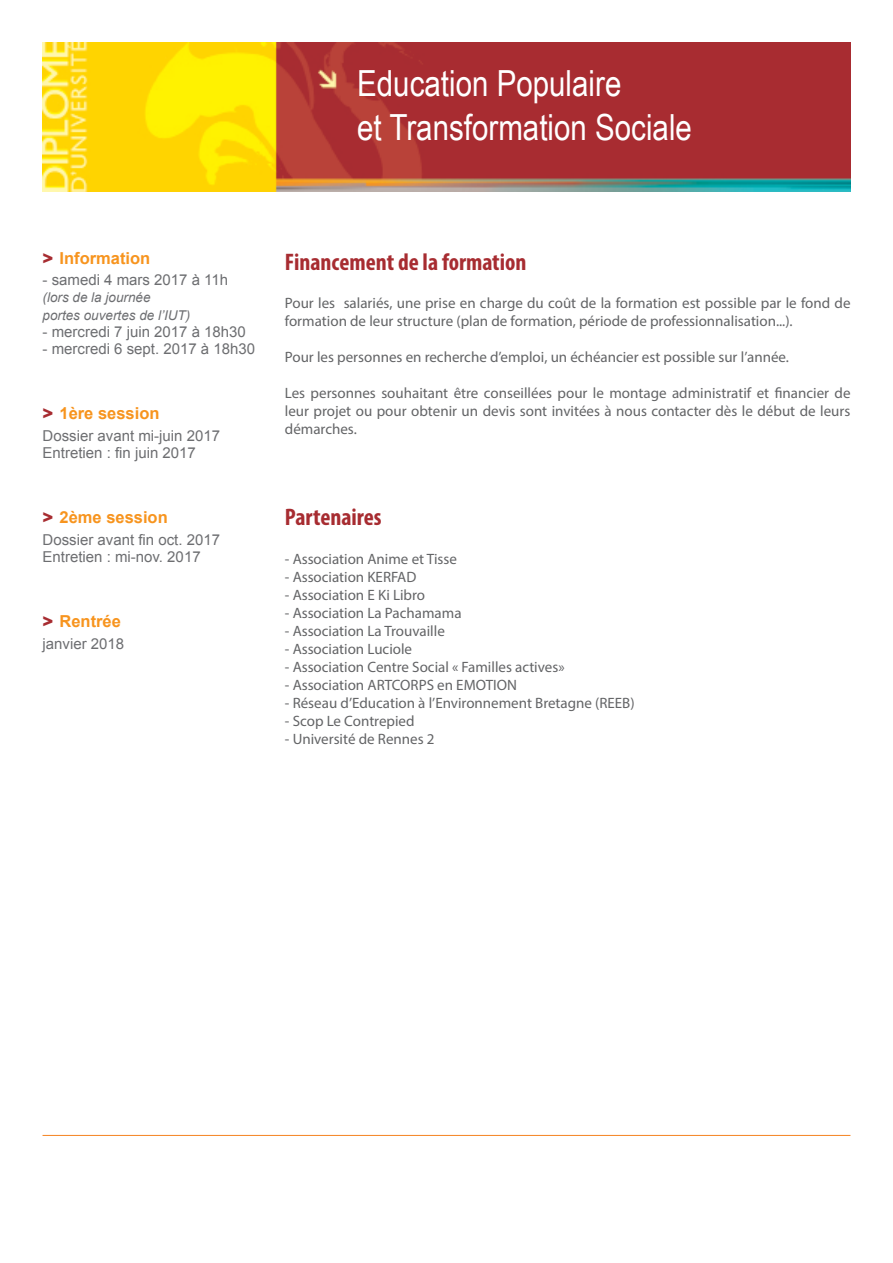
<style>
.page{position:relative;width:893px;height:1263px;background:#fff}
.page>*{position:absolute;margin:0;border:0;box-sizing:border-box;transform-origin:0 0}
.t1{font:36px/43.2px "Arial Narrow";color:#fff}
.t2{font:700 condensed 24px "Myriad Pro";color:#a72c31}
.t3{font:700 16.5px "Arial";color:#f7941e}
.t4{font:15px/18px "Myriad Pro";color:#636466}
.t5{font:15px/17.1px "Arial";color:#6d6e71}
.t6{font:italic 13.5px/17.1px "Arial";color:#6d6e71}
.s1{font-weight:900;color:#a72c31}
</style>
<div class="page">
<img style="left:43px;top:43px;width:807px;height:148px">
<hr style="left:43px;top:1135px;width:807px;height:1px;background:#f58220">
<h1 class="t1" style="left:357px;top:61px;width:336px">Education Populaire<br>et Transformation Sociale</h1>
<p class="t3" style="left:43px;top:247px;width:109px"><span class="s1">&gt;</span> Information</p>
<p class="t5" style="left:43px;top:272px;width:187px">- samedi 4 mars 2017 à 11h</p>
<p class="t6" style="left:43px;top:289px;width:149px">(lors de la journée portes ouvertes de l’IUT)</p>
<p class="t5" style="left:43px;top:323px;width:205px">- mercredi 7 juin 2017 à 18h30</p>
<p class="t5" style="left:43px;top:340px;width:214px">- mercredi 6 sept. 2017 à 18h30</p>
<p class="t3" style="left:43px;top:402px;width:118px"><span class="s1">&gt;</span> 1ère session</p>
<p class="t5" style="left:43px;top:427px;width:179px">Dossier avant mi-juin 2017<br>Entretien : fin juin 2017</p>
<p class="t3" style="left:43px;top:506px;width:127px"><span class="s1">&gt;</span> 2ème session</p>
<p class="t5" style="left:43px;top:531px;width:179px">Dossier avant fin oct. 2017<br>Entretien : mi-nov. 2017</p>
<p class="t3" style="left:43px;top:610px;width:80px"><span class="s1">&gt;</span> Rentrée</p>
<p class="t5" style="left:43px;top:635px;width:83px">janvier 2018</p>
<h2 class="t2" style="left:285px;top:247px;width:243px">Financement de la formation</h2>
<p class="t4" style="left:285px;top:294px;width:567px">Pour les salariés, une prise en charge du coût de la formation est possible par le fond de formation de leur structure (plan de formation, période de professionnalisation...).</p>
<p class="t4" style="left:285px;top:348px;width:506px">Pour les personnes en recherche d’emploi, un échéancier est possible sur l’année.</p>
<p class="t4" style="left:285px;top:384px;width:567px;text-align:justify">Les personnes souhaitant être conseillées pour le montage administratif et financier de leur projet ou pour obtenir un devis sont invitées à nous contacter dès le début de leurs démarches.</p>
<h2 class="t2" style="left:285px;top:502px;width:98px">Partenaires</h2>
<p class="t4" style="left:285px;top:549px;width:174px">- Association Anime et Tisse</p>
<p class="t4" style="left:285px;top:567px;width:133px">- Association KERFAD</p>
<p class="t4" style="left:285px;top:585px;width:142px">- Association E Ki Libro</p>
<p class="t4" style="left:285px;top:603px;width:178px">- Association La Pachamama</p>
<p class="t4" style="left:285px;top:621px;width:162px">- Association La Trouvaille</p>
<p class="t4" style="left:285px;top:639px;width:129px">- Association Luciole</p>
<p class="t4" style="left:285px;top:657px;width:281px">- Association Centre Social « Familles actives»</p>
<p class="t4" style="left:285px;top:675px;width:234px">- Association ARTCORPS en EMOTION</p>
<p class="t4" style="left:285px;top:693px;width:351px">- Réseau d’Education à l’Environnement Bretagne (REEB)</p>
<p class="t4" style="left:285px;top:711px;width:131px">- Scop Le Contrepied</p>
<p class="t4" style="left:285px;top:729px;width:151px">- Université de Rennes 2</p>
</div>
